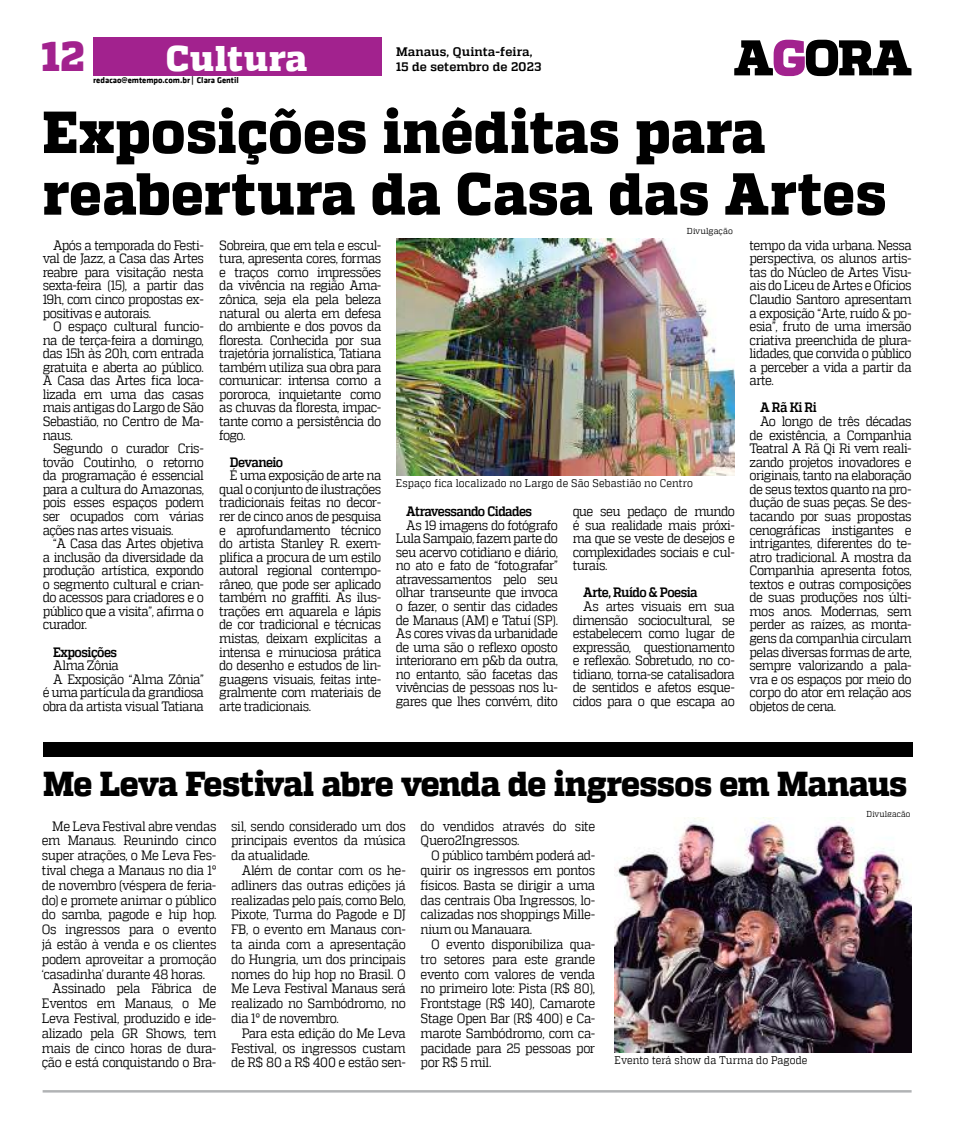
<style>
.page{position:relative;width:957px;height:1134px;background:#fff}
.page>*{position:absolute;margin:0;border:0;box-sizing:border-box;transform-origin:0 0}
.t1{font:800 59.12px/61.6px "MW Quadon";letter-spacing:.01em;color:#000;scale:.93 1}
.t2{font:800 41.5px "MW Quadon";color:#a2228e}
.t3{font:800 35.62px "MW Quadon";letter-spacing:.02em;color:#fff}
.t4{font:800 34.5px "MW Quadon";letter-spacing:-.02em;color:#000;scale:.93 1}
.t5{font:13.5px/13.5px "MW Quadon";letter-spacing:-.04em;color:#000;text-align:justify;scale:.89 1}
.t6{font:700 13.5px "MW Quadon";letter-spacing:-.04em;color:#000;scale:.89 1}
.t7{font:700 12.38px "MW Quadon";letter-spacing:.01em;color:#000}
.t8{font:11.12px "MW Quadon";letter-spacing:.01em;color:#000;scale:.89 1}
.t9{font:700 8.62px "MW Klavika Bd";color:#000}
.t10{font:8.62px "MW Quadon";letter-spacing:.01em;color:#000;scale:.94 1}
.t11{font:8.62px "MW Quadon";letter-spacing:.01em;color:#000;scale:.89 1}
</style>
<div class="page">
<hr style="left:43px;top:1090px;width:868px;height:2px;background:#b1b3b5">
<img style="left:396px;top:239px;width:339px;height:237px">
<div style="left:43px;top:742px;width:869px;height:15px;background:#000"></div>
<svg style="left:734px;top:40px;width:177px;height:36px"></svg>
<div style="left:93px;top:37px;width:288px;height:39px;background:#a2228e"></div>
<img style="left:614px;top:817px;width:297px;height:235px">
<h2 class="t2" style="left:42px;top:32px;width:44px">12</h2>
<h3 class="t3" style="left:166px;top:38px;width:143px">Cultura</h3>
<p class="t9" style="left:93px;top:74px;width:147px">redacao@emtempo.com.br | Clara Gentil</p>
<p class="t7" style="left:396px;top:45px;width:138px">Manaus, Quinta-feira,</p>
<p class="t7" style="left:396px;top:60px;width:147px">15 de setembro de 2023</p>
<h1 class="t1" style="left:43px;top:103px;width:909px">Exposições inéditas para reabertura da Casa das Artes</h1>
<p class="t10" style="left:687px;top:226px;width:50px">Divulgação</p>
<p class="t5" style="left:43px;top:238px;width:183px;text-indent:10px">Após a temporada do Festi&shy;val de Jazz, a Casa das Artes reabre para visitação nesta sexta-feira (15), a partir das 19h, com cinco propostas ex&shy;positivas e autorais.</p>
<p class="t5" style="left:43px;top:319px;width:183px;text-indent:10px">O espaço cultural funcio&shy;na de terça-feira a domingo, das 15h às 20h, com entrada gratuita e aberta ao público.<br>A Casa das Artes fica loca&shy;lizada em uma das casas mais antigas do Largo de São Sebastião, no Centro de Ma&shy;naus.</p>
<p class="t5" style="left:43px;top:442px;width:183px;text-indent:10px">Segundo o curador Cris&shy;tovão Coutinho, o retorno da programação é essencial para a cultura do Amazonas, pois esses espaços podem ser ocupados com várias ações nas artes visuais.</p>
<p class="t5" style="left:43px;top:536px;width:183px;text-indent:10px">“A Casa das Artes objetiva a inclusão da diversidade da produção artística, expondo o segmento cultural e crian&shy;do acessos para criadores e o público que a visita”, afirma o curador.</p>
<p class="t6" style="left:53px;top:644px;width:73px">Exposições</p>
<p class="t5" style="left:53px;top:659px;width:75px">Alma Zônia</p>
<p class="t5" style="left:53px;top:672px;width:171px">A Exposição “Alma Zônia”</p>
<p class="t5" style="left:43px;top:686px;width:183px">é uma partícula da grandiosa</p>
<p class="t5" style="left:43px;top:699px;width:183px">obra da artista visual Tatiana</p>
<p class="t5" style="left:219px;top:238px;width:184px">Sobreira, que em tela e escul&shy;tura, apresenta cores, formas e traços como impressões da vivência na região Ama&shy;zônica, seja ela pela beleza natural ou alerta em defesa do ambiente e dos povos da floresta. Conhecida por sua trajetória jornalística, Tatiana também utiliza sua obra para comunicar: intensa como a pororoca, inquietante como as chuvas da floresta, impac&shy;tante como a persistência do fogo.</p>
<p class="t6" style="left:230px;top:454px;width:62px">Devaneio</p>
<p class="t5" style="left:219px;top:469px;width:184px;text-indent:10px">É uma exposição de arte na qual o conjunto de ilustrações tradicionais feitas no decor&shy;rer de cinco anos de pesquisa e aprofundamento técnico do artista Stanley R. exem&shy;plifica a procura de um estilo autoral regional contempo&shy;râneo, que pode ser aplicado também no graffiti. As ilus&shy;trações em aquarela e lápis de cor tradicional e técnicas mistas, deixam explícitas a intensa e minuciosa prática do desenho e estudos de lin&shy;guagens visuais, feitas inte&shy;gralmente com materiais de arte tradicionais.</p>
<p class="t8" style="left:396px;top:477px;width:335px">Espaço fica localizado no Largo de São Sebastião no Centro</p>
<p class="t6" style="left:406px;top:503px;width:143px">Atravessando Cidades</p>
<p class="t5" style="left:396px;top:518px;width:184px;text-indent:10px">As 19 imagens do fotógrafo Lula Sampaio, fazem parte do seu acervo cotidiano e diário, no ato e fato de “foto.grafar” atravessamentos pelo seu olhar transeunte que invoca o fazer, o sentir das cidades de Manaus (AM) e Tatuí (SP).<br>As cores vivas da urbanidade de uma são o reflexo oposto interiorano em p&amp;b da outra, no entanto, são facetas das vivências de pessoas nos lu&shy;gares que lhes convém, dito</p>
<p class="t5" style="left:573px;top:504px;width:184px">que seu pedaço de mundo é sua realidade mais próxi&shy;ma que se veste de desejos e complexidades sociais e cul&shy;turais.</p>
<p class="t6" style="left:583px;top:585px;width:130px">Arte, Ruído &amp; Poesia</p>
<p class="t5" style="left:573px;top:599px;width:184px;text-indent:10px">As artes visuais em sua dimensão sociocultural, se estabelecem como lugar de expressão, questionamento e reflexão. Sobretudo, no co&shy;tidiano, torna-se catalisadora de sentidos e afetos esque&shy;cidos para o que escapa ao</p>
<p class="t5" style="left:749px;top:238px;width:184px">tempo da vida urbana. Nessa perspectiva, os alunos artis&shy;tas do Núcleo de Artes Visu&shy;ais do Liceu de Artes e Ofícios Claudio Santoro apresentam a exposição “Arte, ruído &amp; po&shy;esia”, fruto de uma imersão criativa preenchida de plura&shy;lidades, que convida o público a perceber a vida a partir da arte.</p>
<p class="t6" style="left:760px;top:400px;width:65px">A Rã Ki Ri</p>
<p class="t5" style="left:749px;top:414px;width:184px;text-indent:10px">Ao longo de três décadas de existência, a Companhia Teatral A Rã Qi Ri vem reali&shy;zando projetos inovadores e originais, tanto na elaboração de seus textos quanto na pro&shy;dução de suas peças. Se des&shy;tacando por suas propostas cenográficas instigantes e intrigantes, diferentes do te&shy;atro tradicional. A mostra da Companhia apresenta fotos, textos e outras composições de suas produções nos últi&shy;mos anos. Modernas, sem perder as raízes, as monta&shy;gens da companhia circulam pelas diversas formas de arte, sempre valorizando a pala&shy;vra e os espaços por meio do corpo do ator em relação aos objetos de cena.</p>
<h3 class="t4" style="left:43px;top:764px;width:931px">Me Leva Festival abre venda de ingressos em Manaus</h3>
<p class="t5" style="left:52px;top:819px;width:186px">Me Leva Festival abre vendas</p>
<p class="t5" style="left:42px;top:834px;width:198px">em Manaus. Reunindo cinco</p>
<p class="t5" style="left:42px;top:849px;width:198px">super atrações, o Me Leva Fes-</p>
<p class="t5" style="left:42px;top:863px;width:198px">tival chega a Manaus no dia 1°</p>
<p class="t5" style="left:42px;top:878px;width:198px">de novembro (véspera de feria-</p>
<p class="t5" style="left:42px;top:893px;width:198px">do) e promete animar o público</p>
<p class="t5" style="left:42px;top:908px;width:198px">do samba, pagode e hip hop.</p>
<p class="t5" style="left:42px;top:923px;width:198px">Os ingressos para o evento</p>
<p class="t5" style="left:42px;top:937px;width:198px">já estão à venda e os clientes</p>
<p class="t5" style="left:42px;top:952px;width:198px">podem aproveitar a promoção</p>
<p class="t5" style="left:42px;top:967px;width:185px">‘casadinha’ durante 48 horas.</p>
<p class="t5" style="left:52px;top:982px;width:186px">Assinado pela Fábrica de</p>
<p class="t5" style="left:42px;top:997px;width:198px">Eventos em Manaus, o Me</p>
<p class="t5" style="left:42px;top:1011px;width:198px">Leva Festival, produzido e ide-</p>
<p class="t5" style="left:42px;top:1026px;width:198px">alizado pela GR Shows, tem</p>
<p class="t5" style="left:42px;top:1041px;width:198px">mais de cinco horas de dura-</p>
<p class="t5" style="left:42px;top:1056px;width:198px">ção e está conquistando o Bra-</p>
<p class="t5" style="left:231px;top:818px;width:198px;line-height:14.8px">sil, sendo considerado um dos principais eventos da música da atualidade.</p>
<p class="t5" style="left:231px;top:863px;width:198px;line-height:14.8px;text-indent:10px">Além de contar com os he&shy;adliners das outras edições já realizadas pelo país, como Belo, Pixote, Turma do Pagode e DJ FB, o evento em Manaus con&shy;ta ainda com a apresentação do Hungria, um dos principais nomes do hip hop no Brasil. O Me Leva Festival Manaus será realizado no Sambódromo, no dia 1° de novembro.</p>
<p class="t5" style="left:231px;top:1026px;width:198px;line-height:14.8px;text-indent:10px">Para esta edição do Me Leva Festival, os ingressos custam de R$ 80 a R$ 400 e estão sen-</p>
<p class="t5" style="left:420px;top:818px;width:198px;line-height:14.8px">do vendidos através do site<br>Quero2Ingressos.</p>
<p class="t5" style="left:420px;top:848px;width:198px;line-height:14.8px;text-indent:10px">O público também poderá ad&shy;quirir os ingressos em pontos físicos. Basta se dirigir a uma das centrais Oba Ingressos, lo&shy;calizadas nos shoppings Mille&shy;nium ou Manauara.</p>
<p class="t5" style="left:420px;top:937px;width:198px;line-height:14.8px;text-indent:10px">O evento disponibiliza qua&shy;tro setores para este grande evento com valores de venda no primeiro lote: Pista (R$ 80), Frontstage (R$ 140), Camarote Stage Open Bar (R$ 400) e Ca&shy;marote Sambódromo, com ca&shy;pacidade para 25 pessoas por por R$ 5 mil.</p>
<p class="t8" style="left:614px;top:1054px;width:218px">Evento terá show da Turma do Pagode</p>
<p class="t11" style="left:866px;top:809px;width:51px">Divulgação</p>
</div>
